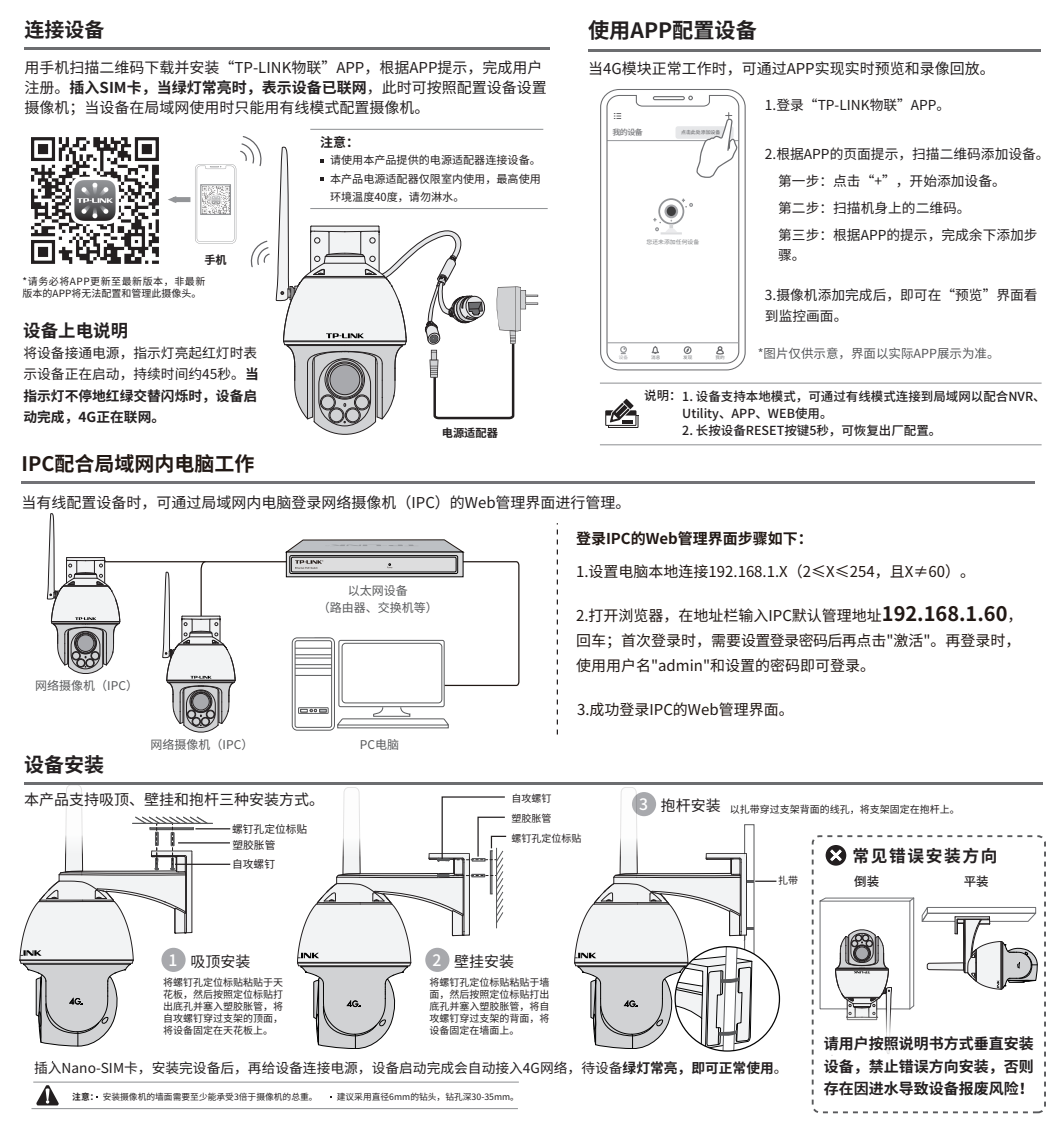
<style>
.page{position:relative;width:1063px;height:1134px;background:#fff}
.page>*{position:absolute;margin:0;border:0;box-sizing:border-box;transform-origin:0 0}
.t1{font:700 21.25px "Source Han Sans CN";color:#231f20}
.t2{font:700 20px "Source Han Sans CN";color:#211814}
.t3{font:700 20px "Source Han Sans CN";color:#231f20}
.t4{font:700 17.5px "Source Han Sans CN";color:#231f20}
.t5{font:700 16.75px "Source Han Sans CN";letter-spacing:.1em;color:#231f20}
.t6{font:15px/20px "Source Han Sans CN";color:#231f20}
.t7{font:15px/25px "Source Han Sans CN";color:#211814}
.t8{font:700 15px/22.5px "Source Han Sans CN";color:#231f20;text-align:justify}
.t9{font:700 15px "Source Han Sans CN";color:#211814}
.t10{font:13.75px/21.2px "Source Han Sans CN";color:#231f20}
.t11{font:700 13px "Source Han Sans CN";color:#231f20}
.t12{font:500 12.5px/17.2px "Source Han Sans CN";color:#231f20}
.t13{font:12.5px "Source Han Sans CN";color:#57585a}
.t14{font:12px/17.5px "Source Han Sans CN";color:#595a5c;text-align:center}
.t15{font:700 11.25px "Source Han Sans CN";color:#231f20}
.t16{font:11px/18.5px "Source Han Sans CN";color:#231f20;text-align:justify}
.t17{font:10.75px/16.5px "Source Han Sans CN";color:#231f20}
.t18{font:10px/12px "Source Han Sans CN";color:#231f20;text-align:justify}
.t19{font:8.75px "Source Han Sans CN";color:#231f20}
.t20{font:500 7.75px "Source Han Sans CN";color:#737477;scale:1.04 1}
.t21{font:5.5px "Source Han Sans CN";color:#7e8083;scale:1.04 1}
.t22{font:500 5px "Source Han Sans CN";color:#737477}
.t23{font:4.5px "Source Han Sans CN";color:#76787b;scale:1.04 1}
.t24{font:4.5px "Source Han Sans CN";color:#a4a5a9;scale:1.04 1}
.s1{font-weight:700}
.s2{font-weight:700;font-size:20px}
.s3{font-weight:500;font-size:15.75px;color:#fff}
</style>
<div class="page">
<hr style="left:24px;top:47px;width:526px;height:3px;background:#6c6d70">
<img style="left:32px;top:137px;width:126px;height:127px">
<hr style="left:21px;top:482px;width:1014px;height:2px;background:#727276">
<hr style="left:93px;top:561px;width:225px;height:1px;background:#211814">
<svg style="left:286px;top:539px;width:179px;height:14px;background:#afb0b3"></svg>
<div style="left:286px;top:552px;width:177px;height:25px;background:#ddddde"></div>
<div style="left:289px;top:555px;width:169px;height:19px;border:1px solid #050303;border-radius:2px"></div>
<div style="left:291px;top:557px;width:165px;height:15px;border:1px solid #050303;border-radius:2px"></div>
<svg style="left:292px;top:560px;width:228px;height:171px"></svg>
<hr style="left:588px;top:49px;width:453px;height:3px;background:#6c6d70">
<svg style="left:600px;top:89px;width:146px;height:281px"></svg>
<hr style="left:600px;top:444px;width:442px;height:1px;background:#939598">
<svg style="left:605px;top:399px;width:34px;height:29px"></svg>
<hr style="left:600px;top:383px;width:442px;height:1px;background:#939598">
<hr style="left:195px;top:828px;width:35px;height:1px;background:#231f20">
<hr style="left:178px;top:842px;width:52px;height:1px;background:#231f20">
<hr style="left:133px;top:823px;width:79px;height:1px;background:#57585a">
<svg style="left:19px;top:785px;width:189px;height:261px"></svg>
<hr style="left:175px;top:864px;width:55px;height:1px;background:#231f20">
<svg style="left:36px;top:1085px;width:23px;height:20px"></svg>
<hr style="left:31px;top:1108px;width:487px;height:1px;background:#939598">
<hr style="left:33px;top:1081px;width:486px;height:2px;background:#939598">
<hr style="left:24px;top:782px;width:1018px;height:3px;background:#6c6d70">
<div style="left:826px;top:845px;width:20px;height:21px;background:#231f20;border-radius:50%"></div>
<svg style="left:828px;top:847px;width:16px;height:16px"></svg>
<div style="left:812px;top:835px;width:234px;height:278px;border:2px dashed #57585a;border-radius:7px"></div>
<div style="left:161px;top:948px;width:25px;height:24px;background:#a8a9ad;border-radius:50%"></div>
<svg style="left:557px;top:523px;width:1px;height:211px"></svg>
<svg style="left:297px;top:787px;width:210px;height:262px"></svg>
<hr style="left:310px;top:208px;width:238px;height:1px;background:#939598">
<hr style="left:310px;top:129px;width:233px;height:1px;background:#939598">
<svg style="left:168px;top:136px;width:370px;height:299px"></svg>
<svg style="left:574px;top:787px;width:202px;height:264px"></svg>
<svg style="left:819px;top:897px;width:96px;height:159px"></svg>
<svg style="left:921px;top:907px;width:117px;height:83px"></svg>
<svg style="left:47px;top:513px;width:73px;height:161px"></svg>
<svg style="left:162px;top:561px;width:74px;height:172px"></svg>
<h2 class="t3" style="left:24px;top:19px;width:81px">连接设备</h2>
<p class="t6" style="left:25px;top:58px;width:524px">用手机扫描二维码下载并安装“TP-LINK物联”APP，根据APP提示，完成用户注册。<span class="s1">插入SIM卡，当绿灯常亮时，表示设备已联网</span>，此时可按照配置设备设置摄像机；当设备在局域网使用时只能用有线模式配置摄像机。</p>
<p class="t15" style="left:204px;top:253px;width:24px">手机</p>
<p class="t18" style="left:23px;top:275px;width:184px">*请务必将APP更新至最新版本，非最新版本的APP将无法配置和管理此摄像头。</p>
<p class="t4" style="left:23px;top:321px;width:107px">设备上电说明</p>
<p class="t10" style="left:23px;top:343px;width:237px;text-align:justify">将设备接通电源，指示灯亮起红灯时表示设备正在启动，持续时间约45秒。<span class="s1">当指示灯不停地红绿交替闪烁时，设备启动完成，4G正在联网。</span></p>
<p class="t11" style="left:320px;top:135px;width:40px">注意：</p>
<p class="t16" style="left:330px;top:151px;width:212px">请使用本产品提供的电源适配器连接设备。本产品电源适配器仅限室内使用，最高使用环境温度40度，请勿淋水。</p>
<p class="t15" style="left:442px;top:427px;width:58px">电源适配器</p>
<h1 class="t1" style="left:588px;top:19px;width:170px">使用APP配置设备</h1>
<p class="t6" style="left:588px;top:58px;width:408px">当4G模块正常工作时，可通过APP实现实时预览和录像回放。</p>
<p class="t20" style="left:612px;top:128px;width:31px">我的设备</p>
<p class="t22" style="left:681px;top:129px;width:41px">点击此处添加设备</p>
<p class="t21" style="left:646px;top:239px;width:52px">您还未添加任何设备</p>
<p class="t24" style="left:619px;top:354px;width:10px">设备</p>
<p class="t23" style="left:651px;top:354px;width:10px">消息</p>
<p class="t23" style="left:683px;top:355px;width:10px">发现</p>
<p class="t23" style="left:715px;top:354px;width:10px">我的</p>
<p class="t10" style="left:765px;top:95px;width:187px">1.登录“TP-LINK物联”APP。</p>
<p class="t10" style="left:778px;top:141px;width:273px;line-height:26.8px;text-indent:-13px">2.根据APP的页面提示，扫描二维码添加设备。第一步：点击“+”，开始添加设备。<br>第二步：扫描机身上的二维码。<br>第三步：根据APP的提示，完成余下添加步</p>
<p class="t10" style="left:778px;top:244px;width:29px">骤。</p>
<p class="t10" style="left:765px;top:284px;width:274px">3.摄像机添加完成后，即可在“预览”界面看到监控画面。</p>
<p class="t13" style="left:758px;top:347px;width:243px">*图片仅供示意，界面以实际APP展示为准。</p>
<p class="t12" style="left:682px;top:388px;width:365px;text-indent:-38px">说明：1. 设备支持本地模式，可通过有线模式连接到局域网以配合NVR、<br>Utility、APP、WEB使用。</p>
<p class="t12" style="left:682px;top:422px;width:261px">2. 长按设备RESET按键5秒，可恢复出厂配置。</p>
<h2 class="t2" style="left:21px;top:453px;width:235px">IPC配合局域网内电脑工作</h2>
<p class="t6" style="left:21px;top:492px;width:611px">当有线配置设备时，可通过局域网内电脑登录网络摄像机（IPC）的Web管理界面进行管理。</p>
<p class="t14" style="left:318px;top:582px;width:122px">以太网设备<br>（路由器、交换机等）</p>
<p class="t14" style="left:35px;top:677px;width:104px">网络摄像机（IPC）</p>
<p class="t14" style="left:151px;top:736px;width:104px">网络摄像机（IPC）</p>
<h2 class="t3" style="left:24px;top:754px;width:81px">设备安装</h2>
<p class="t6" style="left:24px;top:789px;width:302px">本产品支持吸顶、壁挂和抱杆三种安装方式。</p>
<p class="t17" style="left:232px;top:821px;width:77px">螺钉孔定位标贴塑胶胀管</p>
<p class="t17" style="left:232px;top:856px;width:44px">自攻螺钉</p>
<p class="t14" style="left:360px;top:736px;width:41px">PC电脑</p>
<p class="t9" style="left:576px;top:530px;width:238px">登录IPC的Web管理界面步骤如下：</p>
<p class="t7" style="left:576px;top:559px;width:401px">1.设置电脑本地连接192.168.1.X（2≤X≤254，且X≠60）。</p>
<p class="t7" style="left:576px;top:603px;width:448px">2.打开浏览器，在地址栏输入IPC默认管理地址<span class="s2">192.168.1.60</span>，回车；首次登录时，需要设置登录密码后再点击"激活"。再登录时，使用用户名"admin"和设置的密码即可登录。</p>
<p class="t7" style="left:577px;top:697px;width:218px">3.成功登录IPC的Web管理界面。</p>
<p class="t18" style="left:512px;top:792px;width:41px">自攻螺钉</p>
<p class="t18" style="left:512px;top:812px;width:41px">塑胶胀管</p>
<p class="t6" style="left:639px;top:796px;width:83px"><span class="s3">3</span> 抱杆安装</p>
<p class="t18" style="left:730px;top:803px;width:231px">以扎带穿过支架背面的线孔，将支架固定在抱杆上。</p>
<p class="t18" style="left:512px;top:832px;width:71px">螺钉孔定位标贴</p>
<p class="t18" style="left:778px;top:875px;width:21px">扎带</p>
<p class="t5" style="left:852px;top:846px;width:147px">常见错误安装方向</p>
<p class="t12" style="left:854px;top:873px;width:26px">倒装</p>
<p class="t12" style="left:964px;top:873px;width:26px">平装</p>
<p class="t6" style="left:168px;top:952px;width:83px"><span class="s3">1</span> 吸顶安装</p>
<p class="t6" style="left:432px;top:952px;width:83px"><span class="s3">2</span> 壁挂安装</p>
<p class="t18" style="left:163px;top:976px;width:121px">将螺钉孔定位标贴粘贴于天花板，然后按照定位标贴打出底孔并塞入塑胶胀管，将自攻螺钉穿过支架的顶面，将设备固定在天花板上。</p>
<p class="t18" style="left:429px;top:976px;width:121px">将螺钉孔定位标贴粘贴于墙面，然后按照定位标贴打出底孔并塞入塑胶胀管，将自攻螺钉穿过支架的背面，将设备固定在墙面上。</p>
<p class="t10" style="left:34px;top:1058px;width:755px">插入Nano-SIM卡，安装完设备后，再给设备连接电源，设备启动完成会自动接入4G网络，待设备<span class="s1">绿灯常亮，即可正常使用</span>。</p>
<p class="t19" style="left:72px;top:1092px;width:247px"><span class="s1">注意：</span>安装摄像机的墙面需要至少能承受3倍于摄像机的总重。</p>
<p class="t19" style="left:337px;top:1092px;width:184px">建议采用直径6mm的钻头，钻孔深30-35mm。</p>
<p class="t8" style="left:824px;top:1033px;width:211px">请用户按照说明书方式垂直安装设备，禁止错误方向安装，否则存在因进水导致设备报废风险！</p>
</div>
